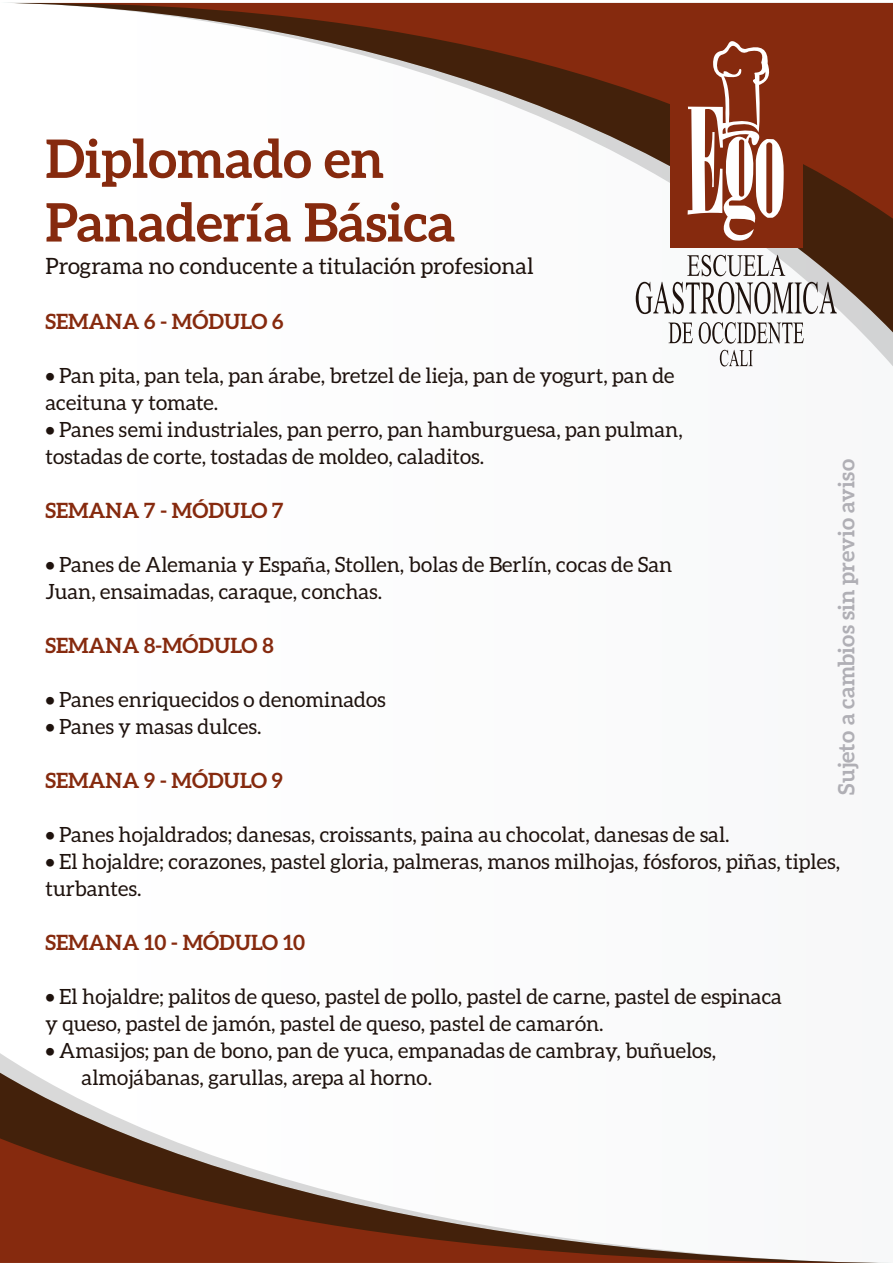
<style>
.page{position:relative;width:893px;height:1263px;background:#fff}
.page>*{position:absolute;margin:0;border:0;box-sizing:border-box;transform-origin:0 0}
.t1{font:700 53.1px/63.6px "Aleo";color:#862a0e}
.t2{font:22.5px "Aleo";color:#1e120d}
.t3{font:700 22.5px "Aleo";color:#b0afb5}
.t4{font:21px/27px "Aleo";color:#1e120d}
.t5{font:700 21px "Aleo";color:#862a0e}
</style>
<div class="page">
<svg style="left:15px;top:3px;width:878px;height:329px"></svg>
<svg style="left:0;top:1073px;width:891px;height:190px"></svg>
<div style="left:670px;top:29px;width:132px;height:219px;background:#862a0e"></div>
<svg style="left:688px;top:41px;width:96px;height:200px"></svg>
<svg style="left:636px;top:282px;width:201px;height:32px"></svg>
<svg style="left:669px;top:322px;width:135px;height:22px"></svg>
<svg style="left:687px;top:255px;width:98px;height:21px"></svg>
<svg style="left:720px;top:350px;width:33px;height:16px"></svg>
<h1 class="t1" style="left:45px;top:126px;width:411px">Diplomado en<br>Panadería Básica</h1>
<p class="t2" style="left:45px;top:254px;width:490px">Programa no conducente a titulación profesional</p>
<p class="t5" style="left:45px;top:309px;width:240px">SEMANA 6 - MÓDULO 6</p>
<p class="t4" style="left:45px;top:362px;width:631px">• Pan pita, pan tela, pan árabe, bretzel de lieja, pan de yogurt, pan de aceituna y tomate.</p>
<p class="t4" style="left:45px;top:416px;width:639px">• Panes semi industriales, pan perro, pan hamburguesa, pan pulman, tostadas de corte, tostadas de moldeo, caladitos.</p>
<p class="t5" style="left:45px;top:498px;width:240px">SEMANA 7 - MÓDULO 7</p>
<p class="t4" style="left:45px;top:551px;width:628px">• Panes de Alemania y España, Stollen, bolas de Berlín, cocas de San<br>Juan, ensaimadas, caraque, conchas.</p>
<p class="t5" style="left:45px;top:633px;width:230px">SEMANA 8-MÓDULO 8</p>
<p class="t4" style="left:45px;top:686px;width:342px">• Panes enriquecidos o denominados</p>
<p class="t4" style="left:45px;top:713px;width:218px">• Panes y masas dulces.</p>
<p class="t5" style="left:45px;top:768px;width:239px">SEMANA 9 - MÓDULO 9</p>
<p class="t4" style="left:45px;top:821px;width:686px">• Panes hojaldrados; danesas, croissants, paina au chocolat, danesas de sal.</p>
<p class="t4" style="left:45px;top:848px;width:796px">• El hojaldre; corazones, pastel gloria, palmeras, manos milhojas, fósforos, piñas, tiples, turbantes.</p>
<p class="t5" style="left:45px;top:930px;width:261px">SEMANA 10 - MÓDULO 10</p>
<p class="t4" style="left:45px;top:983px;width:738px">• El hojaldre; palitos de queso, pastel de pollo, pastel de carne, pastel de espinaca y queso, pastel de jamón, pastel de queso, pastel de camarón.</p>
<p class="t4" style="left:82px;top:1037px;width:636px;text-indent:-36px">• Amasijos; pan de bono, pan de yuca, empanadas de cambray, buñuelos, almojábanas, garullas, arepa al horno.</p>
<p class="t3" style="left:833px;top:795px;width:337px;rotate:-90deg">Sujeto a cambios sin previo aviso</p>
</div>
